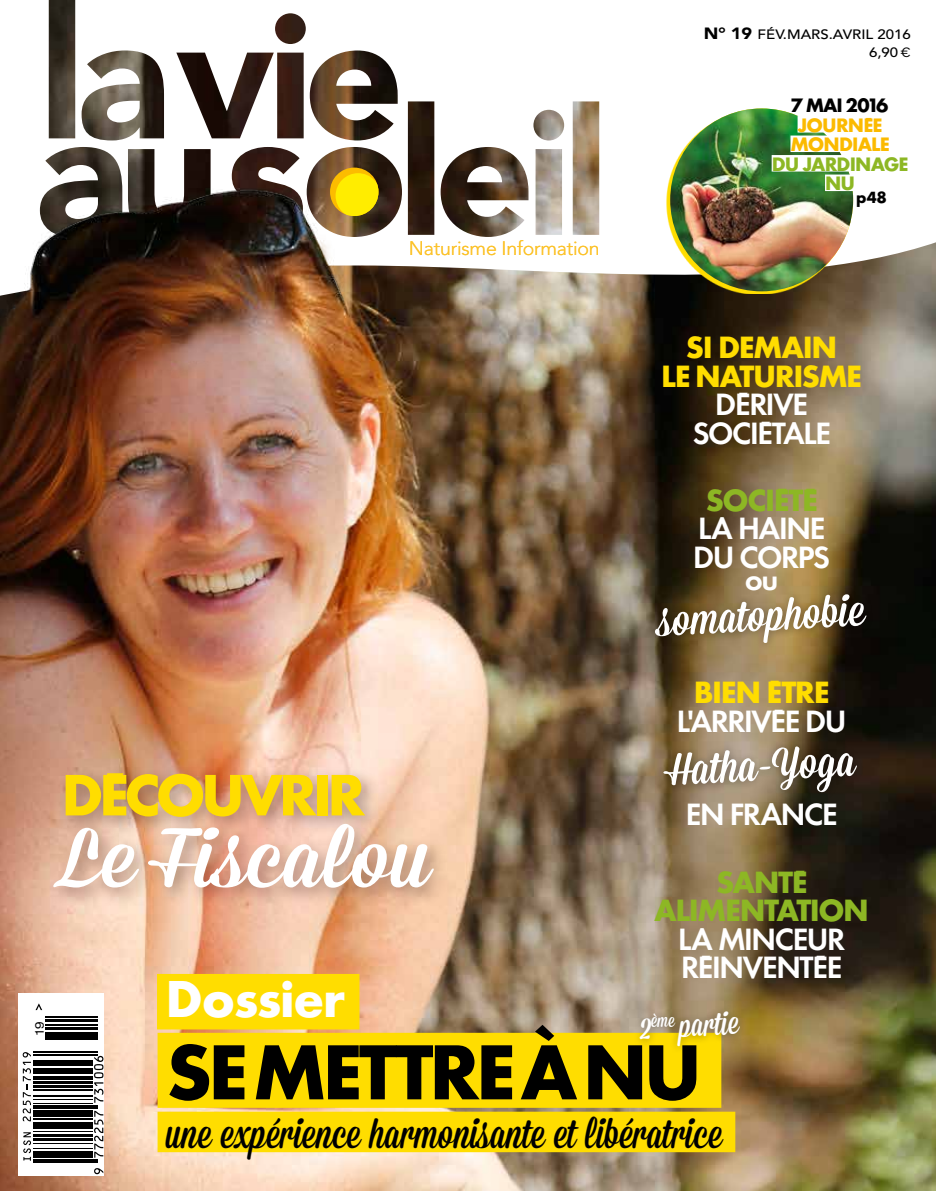
<style>
.page{position:relative;width:936px;height:1191px;background:#fff}
.page>*{position:absolute;margin:0;border:0;box-sizing:border-box;transform-origin:0 0}
.t1{font:84px "Mission Script";letter-spacing:.005em;color:#fff;scale:1.25 1}
.t2{font:72px "Canal Bold Romain";letter-spacing:-.05em;color:#000}
.t3{font:54px "Canal Bold Romain";letter-spacing:-.08em;color:#fd0}
.t4{font:48px "Canal Bold Romain";letter-spacing:-.025em;color:#fff}
.t5{font:45px "Mission Script";color:#fff;scale:1.1 1}
.t6{font:42px "Mission Script";color:#000}
.t7{font:33px "Mission Script";color:#fff}
.t8{font:28.5px/28.5px "Canal Demi Romain";letter-spacing:-.05em;color:#fff}
.t9{font:28.5px/28.5px "Canal Bold Romain";letter-spacing:-.05em;color:#fd0;text-align:center}
.t10{font:28.5px/28.5px "Canal Bold Romain";letter-spacing:-.05em;color:#8db724;text-align:center}
.t11{font:300 19.5px "Avenir";letter-spacing:-.01em;color:#fcc32c}
.t12{font:18px/19.5px "Canal Bold Romain";letter-spacing:-.05em;color:#fbba00;text-align:center}
.t13{font:18px/19.5px "Canal Bold Romain";letter-spacing:-.05em;color:#8db724;text-align:center}
.t14{font:18px "Canal Bold Romain";letter-spacing:-.1em;color:#000}
.t15{font:15px "Canal Bold Romain";color:#000}
.t16{font:500 13.5px/18px "Avenir";color:#000;text-align:right;scale:1.11 1}
.t17{font:12.9px "Arial";color:#000}
.t18{font:12.15px "Helvetica Neue";color:#000;scale:1.11 1}
.s1{font-weight:900;font-size:16.2px}
.s2{font-family:"Gotham";font-weight:400}
</style>
<div class="page">
<img style="left:0;top:0;width:935px;height:1191px">
<p class="t11" style="left:409px;top:237px;width:192px">Naturisme Information</p>
<p class="t16" style="left:703px;top:26px;width:188px"><span class="s1">N° 19</span> FÉV.MARS.AVRIL 2016<br>6,90<span class="s2">€</span></p>
<p class="t14" style="left:790px;top:93px;width:100px">7 MAI 2016</p>
<p class="t12" style="left:790px;top:115px;width:101px">JOURNÉE<br>MONDIALE</p>
<p class="t13" style="left:771px;top:154px;width:138px">DU JARDINAGE<br>NU</p>
<p class="t15" style="left:856px;top:188px;width:33px">p48</p>
<p class="t9" style="left:661px;top:333px;width:202px">SI DEMAIN<br>LE NATURISME</p>
<p class="t8" style="left:692px;top:389px;width:140px;text-align:center">DÉRIVE<br>SOCIÉTALE</p>
<p class="t10" style="left:705px;top:485px;width:113px">SOCIÉTÉ</p>
<p class="t8" style="left:693px;top:514px;width:139px">LA HAINE<br>DU CORPS</p>
<p class="t8" style="left:744px;top:565px;width:35px">ou</p>
<h3 class="t5" style="left:657px;top:593px;width:189px;rotate:-3deg">somatophobie</h3>
<p class="t17" style="left:30px;top:1024px;width:9px;rotate:-90deg">2</p>
<p class="t18" style="left:29px;top:1036px;width:15px;rotate:-90deg">19</p>
<p class="t9" style="left:694px;top:678px;width:137px">BIEN ÊTRE</p>
<p class="t8" style="left:677px;top:706px;width:171px">L'ARRIVÉE DU</p>
<h3 class="t5" style="left:666px;top:743px;width:172px;rotate:-3deg">Hatha-Yoga</h3>
<h3 class="t3" style="left:61px;top:759px;width:305px">DÉCOUVRIR</h3>
<h1 class="t1" style="left:61px;top:807px;width:297px">Le Fiscalou</h1>
<p class="t8" style="left:685px;top:799px;width:153px">EN FRANCE</p>
<p class="t10" style="left:654px;top:867px;width:216px">SANTÉ<br>ALIMENTATION</p>
<p class="t8" style="left:678px;top:924px;width:169px">LA MINCEUR<br>RÉINVENTÉE</p>
<h3 class="t4" style="left:165px;top:966px;width:181px">Dossier</h3>
<h2 class="t2" style="left:166px;top:1024px;width:537px">SEMETTREÀNU</h2>
<h3 class="t6" style="left:166px;top:1108px;width:558px">une expérience harmonisante et libératrice</h3>
<p class="t7" style="left:638px;top:1008px;width:101px;rotate:-3deg">2<sup>ème</sup> partie</p>
</div>
